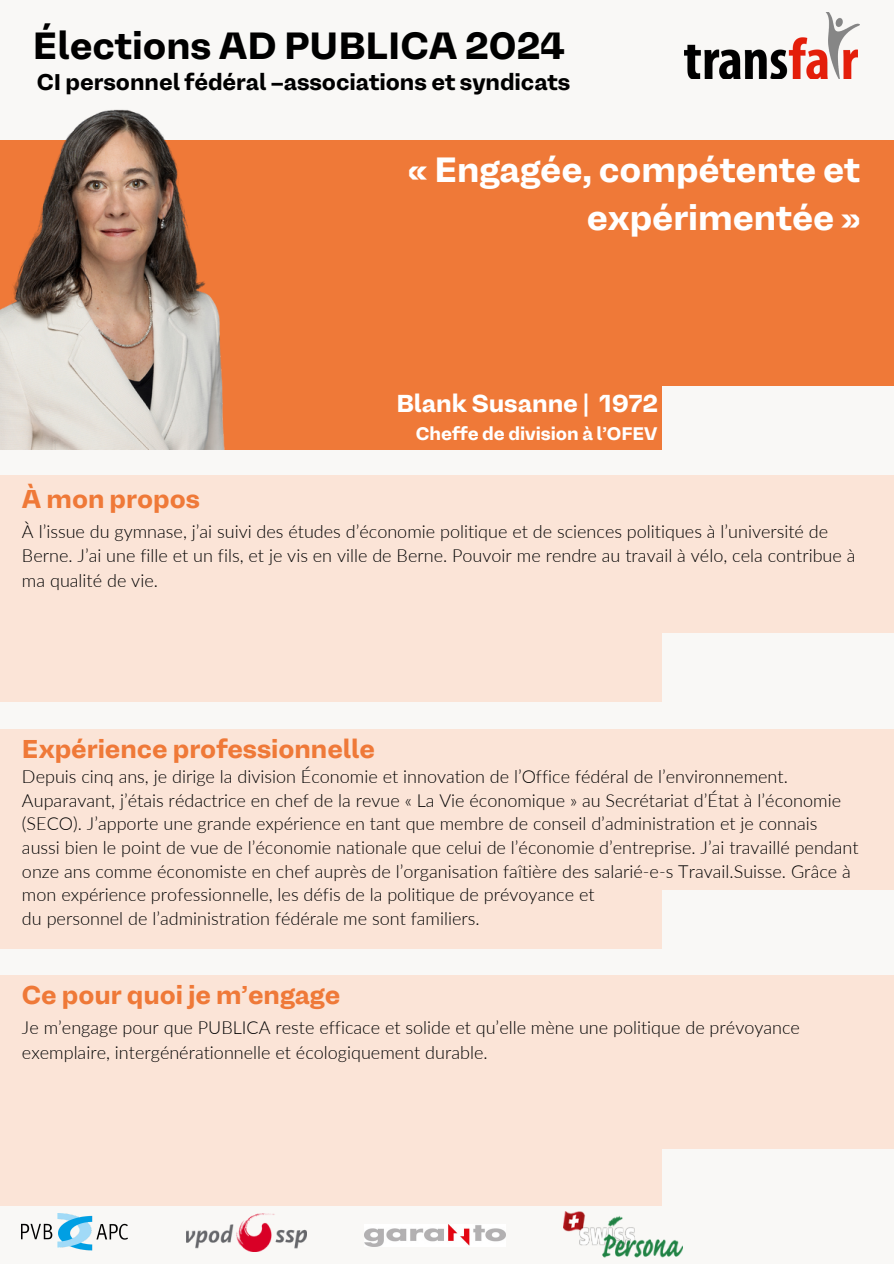
<style>
.page{position:relative;width:894px;height:1264px;background:#fff}
.page>*{position:absolute;margin:0;border:0;box-sizing:border-box;transform-origin:0 0}
.t1{font:700 37.5px "Mena Grotesk";color:#000}
.t2{font:700 34.65px/48.3px "Mena Grotesk";color:#fff;text-align:right}
.t3{font:700 25.5px "Mena Grotesk";color:#ef7938}
.t4{font:700 24.3px "Mena Grotesk";color:#fff}
.t5{font:700 22.5px "Mena Grotesk";color:#000}
.t6{font:300 18px/23.7px "Lato";color:#000}
.t7{font:700 18px "Mena Grotesk";color:#fff}
</style>
<div class="page">
<div style="left:0;top:0;width:893px;height:1263px;background:#f9f8f6"></div>
<div style="left:0;top:140px;width:893px;height:309px;background:#ef7938"></div>
<div style="left:662px;top:387px;width:231px;height:118px;background:#f9f8f6"></div>
<img style="left:684px;top:12px;width:175px;height:67px">
<div style="left:0;top:475px;width:893px;height:226px;background:#fbe4d7"></div>
<div style="left:662px;top:633px;width:231px;height:98px;background:#f9f8f6"></div>
<div style="left:0;top:728px;width:893px;height:220px;background:#fbe4d7"></div>
<div style="left:662px;top:890px;width:231px;height:93px;background:#f9f8f6"></div>
<div style="left:0;top:975px;width:893px;height:230px;background:#fbe4d7"></div>
<div style="left:662px;top:1149px;width:231px;height:114px;background:#f9f8f6"></div>
<img style="left:22px;top:1213px;width:106px;height:38px">
<img style="left:187px;top:1213px;width:119px;height:38px">
<img style="left:365px;top:1224px;width:140px;height:22px">
<img style="left:563px;top:1211px;width:119px;height:47px">
<img style="left:0;top:109px;width:225px;height:340px">
<p class="t1" style="left:33px;top:29px;width:533px">Élections AD PUBLICA 2024</p>
<p class="t5" style="left:37px;top:73px;width:535px">CI personnel fédéral –associations et syndicats</p>
<p class="t2" style="left:408px;top:148px;width:453px">« Engagée, compétente et expérimentée »</p>
<h3 class="t4" style="left:396px;top:393px;width:263px">Blank Susanne | 1972</h3>
<h3 class="t3" style="left:22px;top:488px;width:179px">À mon propos</h3>
<p class="t7" style="left:416px;top:425px;width:243px">Cheffe de division à l’OFEV</p>
<p class="t6" style="left:22px;top:518px;width:834px;line-height:24.8px">À l’issue du gymnase, j’ai suivi des études d’économie politique et de sciences politiques à l’université de<br>Berne. J’ai une fille et un fils, et je vis en ville de Berne. Pouvoir me rendre au travail à vélo, cela contribue à ma qualité de vie.</p>
<h5 class="t3" style="left:22px;top:738px;width:354px">Expérience professionnelle</h5>
<h3 class="t6" style="left:22px;top:764px;width:837px">Depuis cinq ans, je dirige la division Économie et innovation de l’Office fédéral de l’environnement.<br>Auparavant, j’étais rédactrice en chef de la revue « La Vie économique » au Secrétariat d’État à l’économie (SECO). J’apporte une grande expérience en tant que membre de conseil d’administration et je connais aussi bien le point de vue de l’économie nationale que celui de l’économie d’entreprise. J’ai travaillé pendant onze ans comme économiste en chef auprès de l’organisation faîtière des salarié-e-s Travail.Suisse. Grâce à mon expérience professionnelle, les défis de la politique de prévoyance et</h3>
<p class="t6" style="left:22px;top:906px;width:459px">du personnel de l’administration fédérale me sont familiers.</p>
<p class="t3" style="left:22px;top:984px;width:319px">Ce pour quoi je m’engage</p>
<p class="t6" style="left:22px;top:1014px;width:779px;line-height:24.8px">Je m’engage pour que PUBLICA reste efficace et solide et qu’elle mène une politique de prévoyance exemplaire, intergénérationnelle et écologiquement durable.</p>
</div>
